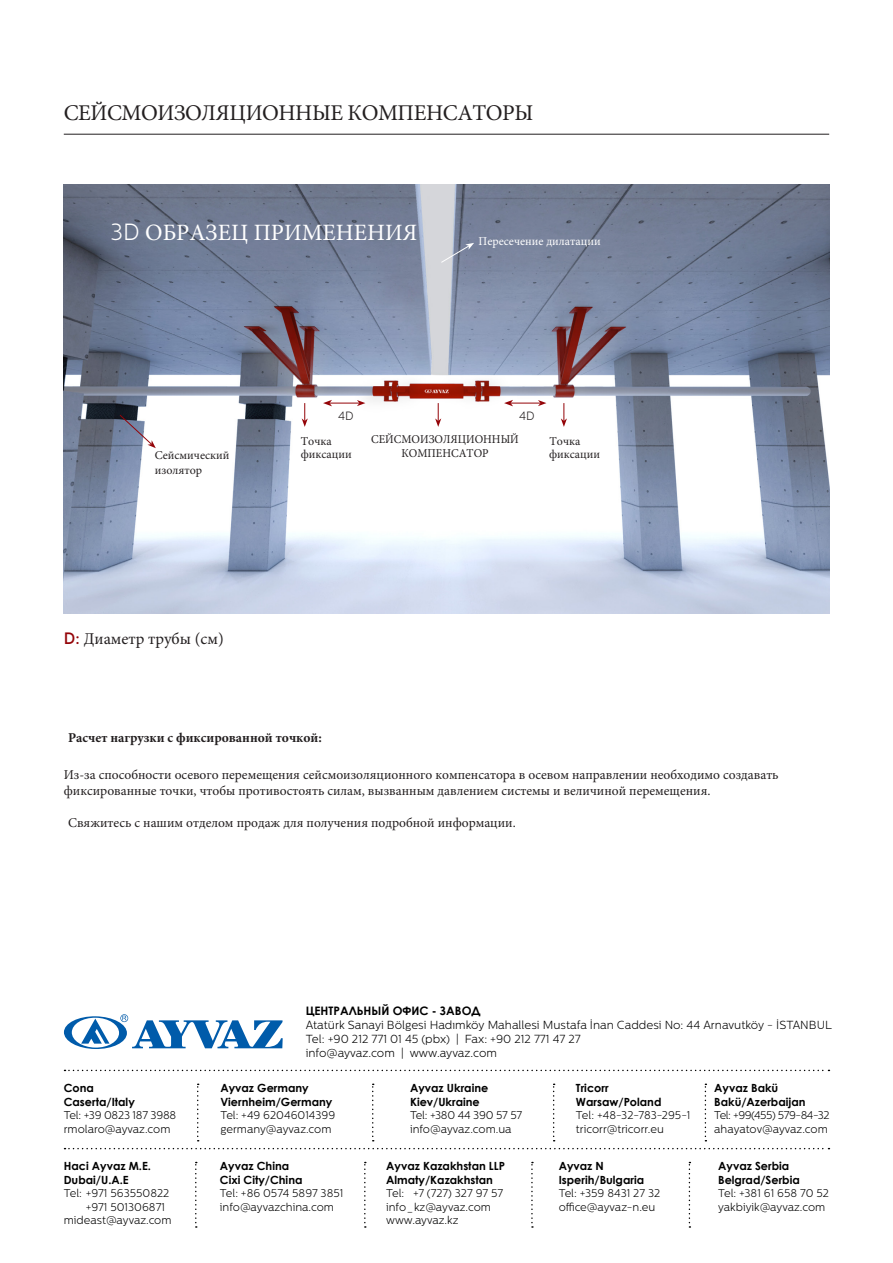
<style>
.page{position:relative;width:893px;height:1263px;background:#fff}
.page>*{position:absolute;margin:0;border:0;box-sizing:border-box;transform-origin:0 0}
.t1{font:23.4px "Minion Pro";color:#fff}
.t2{font:22.5px "Minion Pro";letter-spacing:-.02em;color:#231f20}
.t3{font:16.5px "Minion Pro";color:#231f20}
.t4{font:13.5px/16.2px "Minion Pro";color:#221e1f}
.t5{font:700 13.5px "Minion Pro";color:#221e1f}
.t6{font:12px "Minion Pro";color:#231f20}
.t7{font:12px/14.4px "Minion Pro";color:#231f20;text-align:center;scale:.95 1}
.t8{font:12px "Minion Pro";color:#fff}
.t9{font:300 12px "Centrale Sans";color:#231f20}
.t10{font:300 11.7px/14.1px "Centrale Sans";color:#000}
.t11{font:700 11.7px "Century Gothic";color:#000}
.t12{font:300 11.25px/13.5px "Centrale Sans";color:#000}
.t13{font:700 11.25px/13.5px "Century Gothic";color:#000}
.t14{font:300 11.25px/13.5px "Centrale Sans";letter-spacing:-.02em;color:#000}
.s1{font-family:"Centrale Sans";font-weight:300}
.s2{font-family:"Centrale Sans";font-weight:500;color:#940408}
</style>
<div class="page">
<hr style="left:64px;top:134px;width:765px;height:1px;background:#231f20">
<img style="left:64px;top:184px;width:766px;height:430px">
<svg style="left:120px;top:415px;width:36px;height:33px"></svg>
<svg style="left:441px;top:243px;width:33px;height:20px"></svg>
<svg style="left:435px;top:403px;width:6px;height:24px"></svg>
<svg style="left:504px;top:400px;width:42px;height:6px"></svg>
<svg style="left:323px;top:400px;width:42px;height:6px"></svg>
<svg style="left:561px;top:403px;width:6px;height:24px"></svg>
<svg style="left:302px;top:403px;width:6px;height:24px"></svg>
<svg style="left:64px;top:1014px;width:219px;height:35px"></svg>
<svg style="left:65px;top:1070px;width:764px;height:1px"></svg>
<svg style="left:65px;top:1148px;width:764px;height:1px"></svg>
<svg style="left:195px;top:1162px;width:2px;height:66px"></svg>
<svg style="left:364px;top:1162px;width:2px;height:66px"></svg>
<svg style="left:531px;top:1162px;width:2px;height:66px"></svg>
<svg style="left:689px;top:1162px;width:1px;height:66px"></svg>
<svg style="left:197px;top:1083px;width:2px;height:58px"></svg>
<svg style="left:372px;top:1083px;width:2px;height:58px"></svg>
<svg style="left:553px;top:1083px;width:2px;height:58px"></svg>
<svg style="left:705px;top:1083px;width:1px;height:58px"></svg>
<p class="t2" style="left:64px;top:98px;width:471px">СЕЙСМОИЗОЛЯЦИОННЫЕ КОМПЕНСАТОРЫ</p>
<p class="t1" style="left:111px;top:217px;width:308px"><span class="s1">3D</span> ОБРАЗЕЦ ПРИМЕНЕНИЯ</p>
<p class="t8" style="left:479px;top:233px;width:124px">Пересечение дилатации</p>
<p class="t9" style="left:338px;top:409px;width:17px">4D</p>
<p class="t9" style="left:519px;top:409px;width:17px">4D</p>
<p class="t6" style="left:301px;top:433px;width:32px">Точка</p>
<p class="t6" style="left:155px;top:447px;width:76px">Сейсмический</p>
<p class="t6" style="left:301px;top:446px;width:53px">фиксации</p>
<p class="t6" style="left:155px;top:462px;width:49px">изолятор</p>
<p class="t7" style="left:371px;top:432px;width:157px">СЕЙСМОИЗОЛЯЦИОННЫЙ<br>КОМПЕНСАТОР</p>
<p class="t6" style="left:550px;top:433px;width:32px">Точка</p>
<p class="t6" style="left:549px;top:446px;width:53px">фиксации</p>
<h3 class="t3" style="left:64px;top:627px;width:162px"><span class="s2">D:</span> Диаметр трубы (см)</h3>
<p class="t5" style="left:68px;top:728px;width:255px">Расчет нагрузки с фиксированной точкой:</p>
<p class="t4" style="left:64px;top:766px;width:716px">Из-за способности осевого перемещения сейсмоизоляционного компенсатора в осевом направлении необходимо создавать фиксированные точки, чтобы противостоять силам, вызванным давлением системы и величиной перемещения.</p>
<p class="t4" style="left:68px;top:815px;width:449px">Свяжитесь с нашим отделом продаж для получения подробной информации.</p>
<p class="t13" style="left:64px;top:1081px;width:73px">Cona<br>Caserta/Italy</p>
<p class="t14" style="left:64px;top:1108px;width:114px">Tel: +39 0823 187 3988 rmolaro@ayvaz.com</p>
<p class="t13" style="left:64px;top:1159px;width:89px">Haci Ayvaz M.E.<br>Dubai/U.A.E</p>
<p class="t12" style="left:64px;top:1186px;width:107px">Tel: +971 563550822</p>
<p class="t12" style="left:86px;top:1200px;width:81px">+971 501306871</p>
<p class="t12" style="left:64px;top:1213px;width:109px">mideast@ayvaz.com</p>
<p class="t11" style="left:306px;top:1002px;width:176px">ЦЕНТРАЛЬНЫЙ ОФИС - ЗАВОД</p>
<p class="t10" style="left:306px;top:1018px;width:528px">Atatürk Sanayi Bölgesi Hadımköy Mahallesi Mustafa İnan Caddesi No: 44 Arnavutköy - İSTANBUL<br>Tel: +90 212 771 01 45 (pbx) | Fax: +90 212 771 47 27<br>info@ayvaz.com | www.ayvaz.com</p>
<p class="t13" style="left:220px;top:1081px;width:114px">Ayvaz Germany<br>Viernheim/Germany</p>
<p class="t12" style="left:220px;top:1108px;width:116px">Tel: +49 62046014399 germany@ayvaz.com</p>
<p class="t13" style="left:220px;top:1159px;width:84px">Ayvaz China<br>Cixi City/China</p>
<p class="t12" style="left:220px;top:1186px;width:125px">Tel: +86 0574 5897 3851 info@ayvazchina.com</p>
<p class="t13" style="left:410px;top:1081px;width:80px">Ayvaz Ukraine<br>Kiev/Ukraine</p>
<p class="t14" style="left:410px;top:1108px;width:114px">Tel: +380 44 390 57 57 info@ayvaz.com.ua</p>
<p class="t13" style="left:386px;top:1159px;width:120px">Ayvaz Kazakhstan LLP<br>Almaty/Kazakhstan</p>
<p class="t12" style="left:386px;top:1186px;width:118px">Tel: +7 (727) 327 97 57 info_kz@ayvaz.com www.ayvaz.kz</p>
<p class="t13" style="left:576px;top:1081px;width:87px">Tricorr<br>Warsaw/Poland</p>
<p class="t12" style="left:576px;top:1108px;width:116px">Tel: +48-32-783-295-1 tricorr@tricorr.eu</p>
<p class="t13" style="left:559px;top:1159px;width:87px">Ayvaz N<br>Isperih/Bulgaria</p>
<p class="t12" style="left:559px;top:1186px;width:103px">Tel: +359 8431 27 32 offi ce@ayvaz-n.eu</p>
<p class="t13" style="left:714px;top:1081px;width:93px">Ayvaz Bakü<br>Bakü/Azerbaijan</p>
<p class="t12" style="left:714px;top:1108px;width:117px">Tel: +99(455) 579-84-32 ahayatov@ayvaz.com</p>
<p class="t13" style="left:718px;top:1159px;width:83px">Ayvaz Serbia<br>Belgrad/Serbia</p>
<p class="t12" style="left:718px;top:1186px;width:112px">Tel: +381 61 658 70 52 yakbiyik@ayvaz.com</p>
</div>
